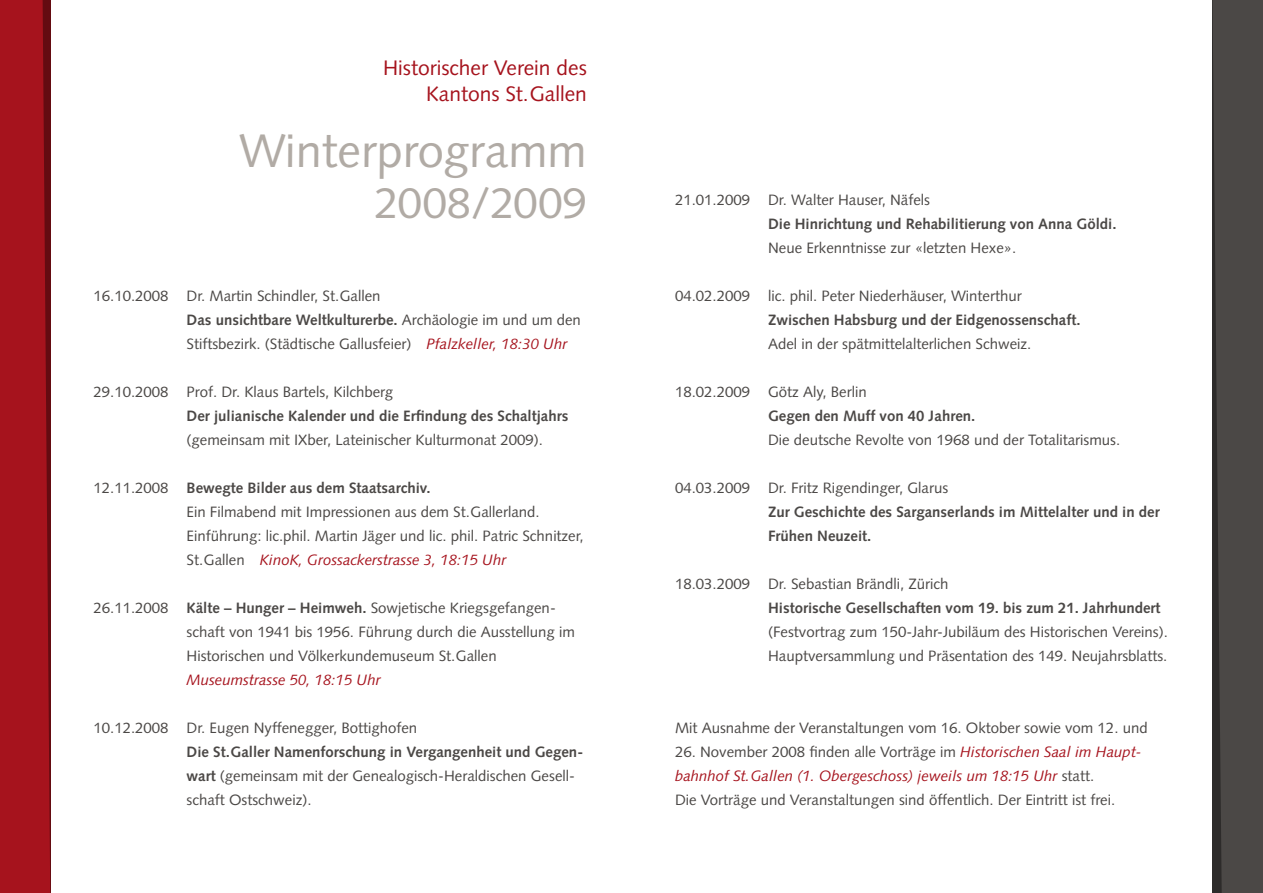
<style>
.page{position:relative;width:1263px;height:893px;background:#fff}
.page>*{position:absolute;margin:0;border:0;box-sizing:border-box;transform-origin:0 0}
.t1{font:46.95px "Syntax LT Std";color:#b1aba5}
.t2{font:43.35px "Syntax LT Std";color:#b1aba5}
.t3{font:21px/25.5px "Syntax LT Std";color:#a6131d;text-align:right}
.t4{font:15px/24px "Syntax LT Std";color:#4b4846}
.t5{font:700 15px/24px "Syntax LT Std";color:#4b4846}
.t6{font:italic 15px "Syntax LT Std";color:#a6131d}
.s1{font-weight:700}
.s2{font-style:italic;color:#a6131d}
</style>
<div class="page">
<div style="left:0;top:0;width:51px;height:893px;background:#a6131d"></div>
<div style="left:1212px;top:0;width:51px;height:893px;background:#4b4846"></div>
<svg style="left:43px;top:0;width:8px;height:893px"></svg>
<svg style="left:1212px;top:0;width:10px;height:893px;fill:#2d2b2a"></svg>
<h3 class="t3" style="left:383px;top:55px;width:205px">Historischer Verein des<br>Kantons St.Gallen</h3>
<h1 class="t1" style="left:239px;top:123px;width:349px">Winterprogramm</h1>
<h2 class="t2" style="left:375px;top:177px;width:214px">2008/2009</h2>
<p class="t4" style="left:187px;top:284px;width:396px;text-indent:-93px">16.10.2008 Dr. Martin Schindler, St.Gallen<br><span class="s1">Das unsichtbare Weltkulturerbe.</span> Archäologie im und um den<br>Stiftsbezirk. (Städtische Gallusfeier) <span class="s2">Pfalzkeller, 18:30 Uhr</span></p>
<p class="t4" style="left:94px;top:380px;width:301px">29.10.2008 Prof. Dr. Klaus Bartels, Kilchberg</p>
<p class="t5" style="left:187px;top:404px;width:383px">Der julianische Kalender und die Erfindung des Schaltjahrs</p>
<p class="t4" style="left:187px;top:428px;width:358px">(gemeinsam mit IXber, Lateinischer Kulturmonat 2009).</p>
<p class="t4" style="left:187px;top:476px;width:399px;text-indent:-93px">12.11.2008 <span class="s1">Bewegte Bilder aus dem Staatsarchiv.<br></span>Ein Filmabend mit Impressionen aus dem St.Gallerland.<br>Einführung: lic.phil. Martin Jäger und lic. phil. Patric Schnitzer, St.Gallen <span class="s2">KinoK, Grossackerstrasse 3, 18:15 Uhr</span></p>
<p class="t4" style="left:187px;top:596px;width:390px;text-indent:-93px">26.11.2008 <span class="s1">Kälte – Hunger – Heimweh.</span> Sowjetische Kriegsgefangen&shy;schaft von 1941 bis 1956. Führung durch die Ausstellung im<br>Historischen und Völkerkundemuseum St.Gallen</p>
<p class="t6" style="left:187px;top:671px;width:196px">Museumstrasse 50, 18:15 Uhr</p>
<p class="t4" style="left:94px;top:716px;width:325px">10.12.2008 Dr. Eugen Nyffenegger, Bottighofen</p>
<p class="t4" style="left:187px;top:740px;width:398px"><span class="s1">Die St.Galler Namenforschung in Vergangenheit und Gegen&shy;wart</span> (gemeinsam mit der Genealogisch-Heraldischen Gesell&shy;schaft Ostschweiz).</p>
<p class="t4" style="left:675px;top:188px;width:257px">21.01.2009 Dr. Walter Hauser, Näfels</p>
<p class="t5" style="left:768px;top:212px;width:350px">Die Hinrichtung und Rehabilitierung von Anna Göldi.</p>
<p class="t4" style="left:768px;top:236px;width:250px">Neue Erkenntnisse zur «letzten Hexe».</p>
<p class="t4" style="left:675px;top:284px;width:348px">04.02.2009 lic. phil. Peter Niederhäuser, Winterthur</p>
<p class="t5" style="left:768px;top:308px;width:314px">Zwischen Habsburg und der Eidgenossenschaft.</p>
<p class="t4" style="left:768px;top:332px;width:265px">Adel in der spätmittelalterlichen Schweiz.</p>
<p class="t4" style="left:675px;top:380px;width:193px">18.02.2009 Götz Aly, Berlin</p>
<p class="t5" style="left:768px;top:404px;width:209px">Gegen den Muff von 40 Jahren.</p>
<p class="t4" style="left:768px;top:428px;width:354px">Die deutsche Revolte von 1968 und der Totalitarismus.</p>
<p class="t4" style="left:675px;top:476px;width:275px">04.03.2009 Dr. Fritz Rigendinger, Glarus</p>
<p class="t5" style="left:768px;top:500px;width:393px">Zur Geschichte des Sarganserlands im Mittelalter und in der<br>Frühen Neuzeit.</p>
<p class="t4" style="left:675px;top:572px;width:275px">18.03.2009 Dr. Sebastian Brändli, Zürich</p>
<p class="t5" style="left:768px;top:596px;width:394px">Historische Gesellschaften vom 19. bis zum 21. Jahrhundert</p>
<p class="t4" style="left:768px;top:620px;width:401px">(Festvortrag zum 150-Jahr-Jubiläum des Historischen Vereins).<br>Hauptversammlung und Präsentation des 149. Neujahrsblatts.</p>
<p class="t4" style="left:675px;top:716px;width:474px">Mit Ausnahme der Veranstaltungen vom 16. Oktober sowie vom 12. und</p>
<p class="t4" style="left:675px;top:740px;width:468px">26. November 2008 finden alle Vorträge im <span class="s2">Historischen Saal im Haupt&shy;bahnhof St.Gallen (1. Obergeschoss) jeweils um 18:15 Uhr</span> statt.<br>Die Vorträge und Veranstaltungen sind öffentlich. Der Eintritt ist frei.</p>
</div>
